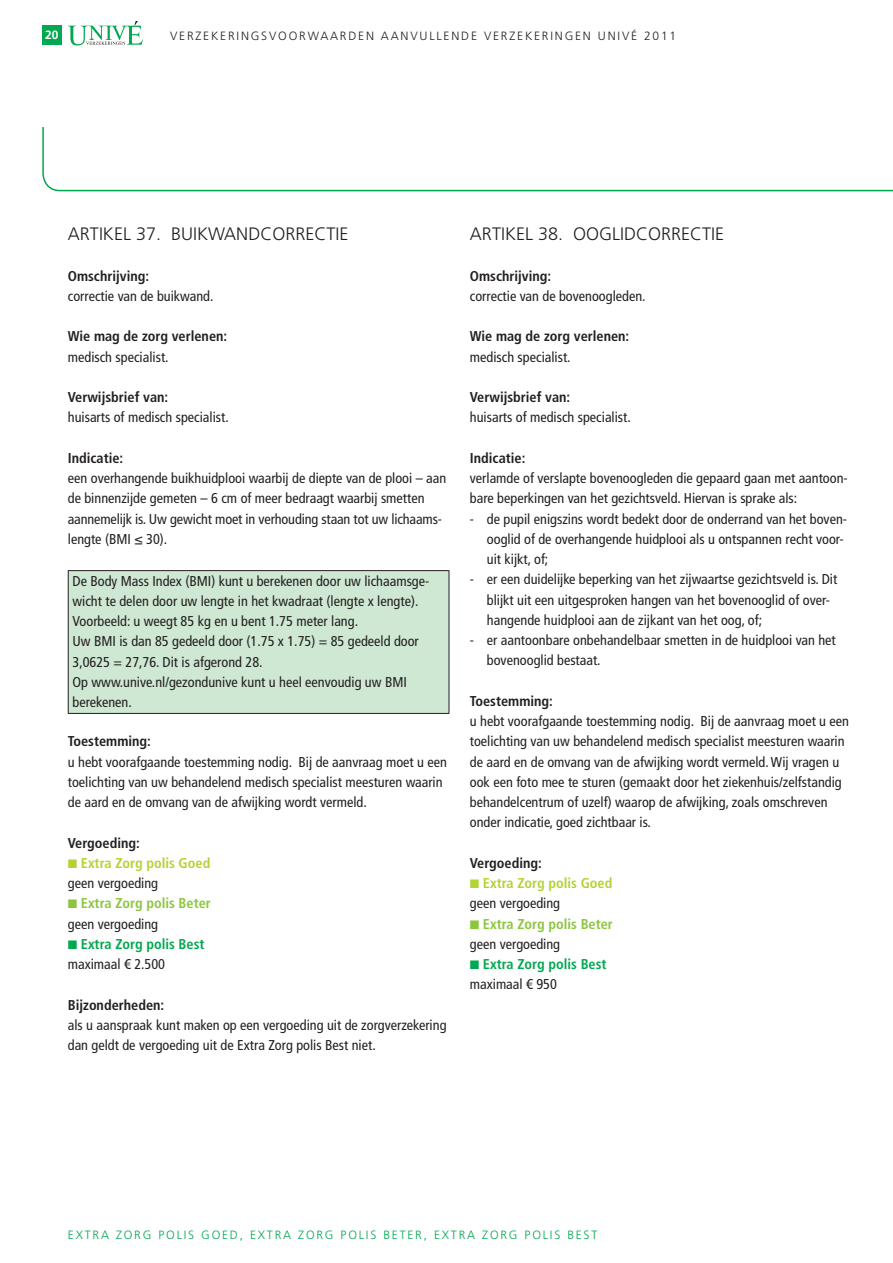
<style>
.page{position:relative;width:893px;height:1263px;background:#fff}
.page>*{position:absolute;margin:0;border:0;box-sizing:border-box;transform-origin:0 0}
.t1{font:300 18px "Frutiger";color:#231f20}
.t2{font:condensed 14.25px/20.2px "Frutiger";color:#231f20}
.t3{font:700 condensed 14.25px "Frutiger";color:#231f20}
.t4{font:700 condensed 14.25px/20.2px "Frutiger";color:#8cc63f}
.t5{font:700 condensed 14.25px/20.2px "Frutiger";color:#b3d334}
.t6{font:700 condensed 14.25px/20.2px "Frutiger";color:#00a84f}
.t7{font:300 12px "Frutiger";letter-spacing:.15em;color:#00a84f}
.t8{font:300 12px "Frutiger";letter-spacing:.15em;color:#231f20}
.t9{font:700 12px "Frutiger";color:#fff}
.s1{font-family:"European Pi Three";font-weight:400;font-stretch:normal}
.s2{font-weight:400;color:#231f20}
</style>
<div class="page">
<svg style="left:42px;top:127px;width:850px;height:64px"></svg>
<div style="left:42px;top:26px;width:19px;height:19px;background:#00a84f"></div>
<svg style="left:68px;top:21px;width:75px;height:25px"></svg>
<div style="left:68px;top:571px;width:381px;height:142px;background:#cfe8d4"></div>
<hr style="left:68px;top:570px;width:381px;height:1px;background:#231f20">
<hr style="left:68px;top:571px;width:1px;height:142px;background:#231f20">
<hr style="left:448px;top:571px;width:1px;height:142px;background:#231f20">
<hr style="left:68px;top:713px;width:381px;height:1px;background:#231f20">
<p class="t9" style="left:45px;top:30px;width:15px">20</p>
<p class="t8" style="left:170px;top:31px;width:507px">VERZEKERINGSVOORWAARDEN AANVULLENDE VERZEKERINGEN UNIVÉ 2011</p>
<p class="t1" style="left:68px;top:227px;width:282px">ARTIKEL 37. BUIKWANDCORRECTIE</p>
<p class="t3" style="left:68px;top:270px;width:83px">Omschrijving:</p>
<p class="t2" style="left:68px;top:287px;width:147px">correctie van de buikwand.</p>
<p class="t3" style="left:68px;top:331px;width:161px">Wie mag de zorg verlenen:</p>
<p class="t2" style="left:68px;top:348px;width:102px">medisch specialist.</p>
<p class="t3" style="left:68px;top:392px;width:102px">Verwijsbrief van:</p>
<p class="t2" style="left:68px;top:409px;width:162px">huisarts of medisch specialist.</p>
<p class="t3" style="left:68px;top:452px;width:57px">Indicatie:</p>
<p class="t2" style="left:68px;top:469px;width:380px">een overhangende buikhuidplooi waarbij de diepte van de plooi – aan de binnenzijde gemeten – 6 cm of meer bedraagt waarbij smetten aannemelijk is. Uw gewicht moet in verhouding staan tot uw lichaams&shy;lengte (BMI ≤ 30).</p>
<p class="t2" style="left:72px;top:572px;width:358px">De Body Mass Index (BMI) kunt u berekenen door uw lichaamsge&shy;wicht te delen door uw lengte in het kwadraat (lengte x lengte).<br>Voorbeeld: u weegt 85 kg en u bent 1.75 meter lang.<br>Uw BMI is dan 85 gedeeld door (1.75 x 1.75) = 85 gedeeld door 3,0625 = 27,76. Dit is afgerond 28.<br>Op www.unive.nl/gezondunive kunt u heel eenvoudig uw BMI berekenen.</p>
<p class="t3" style="left:68px;top:736px;width:84px">Toestemming:</p>
<p class="t2" style="left:68px;top:753px;width:381px">u hebt voorafgaande toestemming nodig. Bij de aanvraag moet u een toelichting van uw behandelend medisch specialist meesturen waarin de aard en de omvang van de afwijking wordt vermeld.</p>
<p class="t3" style="left:68px;top:837px;width:73px">Vergoeding:</p>
<p class="t5" style="left:68px;top:854px;width:144px"><span class="s1">-</span> Extra Zorg polis Goed <span class="s2">geen vergoeding</span></p>
<p class="t4" style="left:68px;top:895px;width:144px"><span class="s1">-</span> Extra Zorg polis Beter <span class="s2">geen vergoeding</span></p>
<p class="t6" style="left:68px;top:935px;width:138px"><span class="s1">-</span> Extra Zorg polis Best <span class="s2">maximaal € 2.500</span></p>
<p class="t3" style="left:68px;top:999px;width:98px">Bijzonderheden:</p>
<p class="t2" style="left:68px;top:1016px;width:380px">als u aanspraak kunt maken op een vergoeding uit de zorgverzekering dan geldt de vergoeding uit de Extra Zorg polis Best niet.</p>
<p class="t1" style="left:470px;top:227px;width:256px">ARTIKEL 38. OOGLIDCORRECTIE</p>
<p class="t3" style="left:470px;top:270px;width:83px">Omschrijving:</p>
<p class="t2" style="left:470px;top:287px;width:177px">correctie van de bovenoogleden.</p>
<p class="t3" style="left:470px;top:331px;width:161px">Wie mag de zorg verlenen:</p>
<p class="t2" style="left:470px;top:348px;width:102px">medisch specialist.</p>
<p class="t3" style="left:470px;top:392px;width:102px">Verwijsbrief van:</p>
<p class="t2" style="left:470px;top:409px;width:162px">huisarts of medisch specialist.</p>
<p class="t3" style="left:470px;top:452px;width:57px">Indicatie:</p>
<p class="t2" style="left:470px;top:469px;width:379px">verlamde of verslapte bovenoogleden die gepaard gaan met aantoon&shy;bare beperkingen van het gezichtsveld. Hiervan is sprake als:</p>
<p class="t2" style="left:487px;top:510px;width:362px;text-indent:-17px">- de pupil enigszins wordt bedekt door de onderrand van het boven&shy;ooglid of de overhangende huidplooi als u ontspannen recht voor&shy;uit kijkt, of;</p>
<p class="t2" style="left:487px;top:571px;width:352px;text-indent:-17px">- er een duidelijke beperking van het zijwaartse gezichtsveld is. Dit blijkt uit een uitgesproken hangen van het bovenooglid of over&shy;hangende huidplooi aan de zijkant van het oog, of;</p>
<p class="t2" style="left:487px;top:631px;width:350px;text-indent:-17px">- er aantoonbare onbehandelbaar smetten in de huidplooi van het bovenooglid bestaat.</p>
<p class="t3" style="left:470px;top:695px;width:84px">Toestemming:</p>
<p class="t2" style="left:470px;top:712px;width:381px">u hebt voorafgaande toestemming nodig. Bij de aanvraag moet u een toelichting van uw behandelend medisch specialist meesturen waarin de aard en de omvang van de afwijking wordt vermeld. Wij vragen u ook een foto mee te sturen (gemaakt door het ziekenhuis/zelfstandig behandelcentrum of uzelf) waarop de afwijking, zoals omschreven onder indicatie, goed zichtbaar is.</p>
<p class="t3" style="left:470px;top:857px;width:73px">Vergoeding:</p>
<p class="t5" style="left:470px;top:874px;width:144px"><span class="s1">-</span> Extra Zorg polis Goed <span class="s2">geen vergoeding</span></p>
<p class="t4" style="left:470px;top:915px;width:144px"><span class="s1">-</span> Extra Zorg polis Beter <span class="s2">geen vergoeding</span></p>
<p class="t6" style="left:470px;top:955px;width:138px"><span class="s1">-</span> Extra Zorg polis Best <span class="s2">maximaal € 950</span></p>
<p class="t7" style="left:68px;top:1230px;width:531px">EXTRA ZORG POLIS GOED, EXTRA ZORG POLIS BETER, EXTRA ZORG POLIS BEST</p>
</div>
